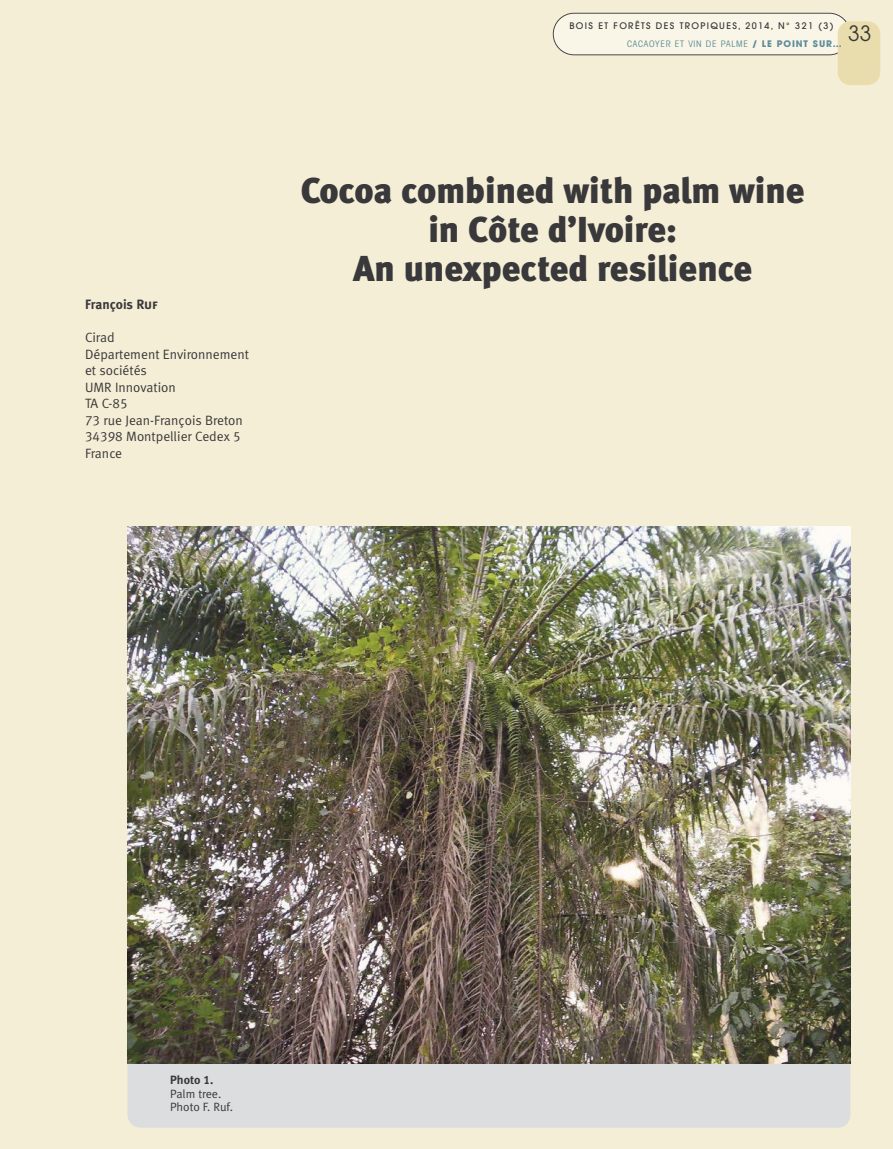
<style>
.page{position:relative;width:893px;height:1149px;background:#fff}
.page>*{position:absolute;margin:0;border:0;box-sizing:border-box;transform-origin:0 0}
.t1{font:36px/39px "Meta Black LF";color:#39383a;text-align:center}
.t2{font:21px "Avant Garde";color:#39383a}
.t3{font:13.5px/16.5px "Meta Normal LF";color:#39383a}
.t4{font:13.5px "Meta Bold LF";color:#39383a}
.t5{font:12px/13.5px "Meta Normal LF";color:#39383a}
.t6{font:12px "Meta Bold LF";color:#39383a}
.t7{font:500 9px "Avant Garde";letter-spacing:.15em;color:#39383a}
.t8{font:condensed 9px "Avant Garde";letter-spacing:.08em;color:#5d8d98}
.s1{font-family:"Meta Bold LF Caps"}
.s2{font-weight:700;font-stretch:normal}
</style>
<div class="page">
<div style="left:0;top:0;width:893px;height:1148px;background:#f5eed6"></div>
<div style="left:128px;top:906px;width:722px;height:221px;background:#dbdddf;border-radius:13px"></div>
<img style="left:128px;top:526px;width:722px;height:537px">
<svg style="left:553px;top:13px;width:294px;height:42px;background:#f2eee0"></svg>
<div style="left:838px;top:21px;width:42px;height:64px;background:#eaddad;border-radius:13px"></div>
<p class="t4" style="left:85px;top:299px;width:74px">François <span class="s1">Ruf</span></p>
<p class="t3" style="left:85px;top:330px;width:166px">Cirad<br>Département Environnement et sociétés<br>UMR Innovation<br>TA C-85<br>73 rue Jean-François Breton<br>34398 Montpellier Cedex 5<br>France</p>
<p class="t7" style="left:569px;top:23px;width:266px">BOIS ET FORÊTS DES TROPIQUES, 2014, N° 321 (3)</p>
<h2 class="t2" style="left:848px;top:26px;width:25px">33</h2>
<p class="t8" style="left:627px;top:41px;width:216px">CACAOYER ET VIN DE PALME <span class="s2">/ LE POINT SUR…</span></p>
<h1 class="t1" style="left:301px;top:175px;width:505px">Cocoa combined with palm wine in Côte d’Ivoire:<br>An unexpected resilience</h1>
<p class="t6" style="left:170px;top:1075px;width:45px">Photo 1.</p>
<p class="t5" style="left:170px;top:1087px;width:65px">Palm tree.<br>Photo F. Ruf.</p>
</div>
